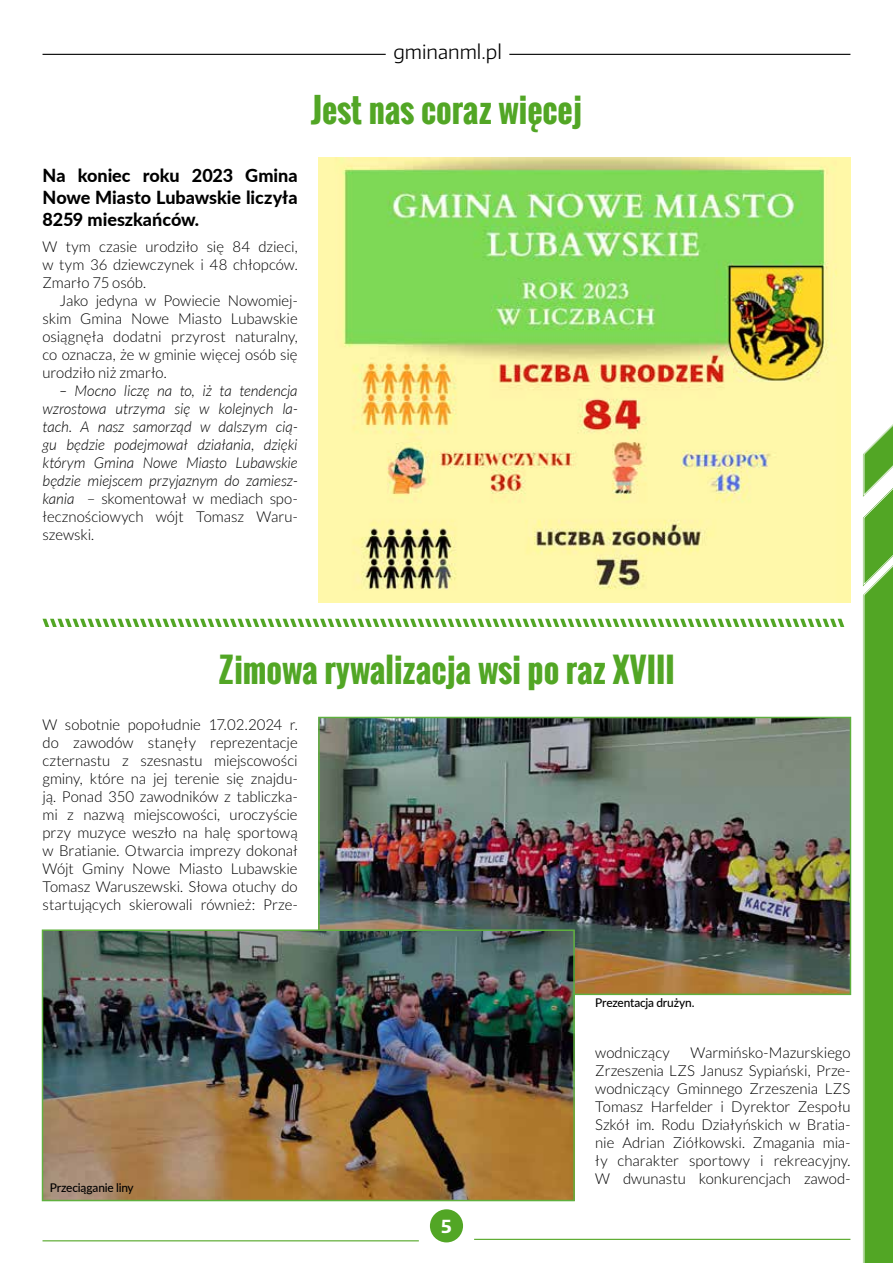
<style>
.page{position:relative;width:893px;height:1263px;background:#fff}
.page>*{position:absolute;margin:0;border:0;box-sizing:border-box;transform-origin:0 0}
.t1{font:700 33px "Oswald";color:#52a625}
.t2{font:300 19.5px "Encode Sans";color:#000}
.t3{font:800 18px/21.6px "Lato";letter-spacing:-.005em;color:#000;text-align:justify}
.t4{font:700 18px "Encode Sans";color:#fff}
.t5{font:300 15px/18px "Lato";letter-spacing:-.005em;color:#000;text-align:justify}
.t6{font:italic 300 15px/18px "Lato";letter-spacing:-.005em;color:#000;text-align:justify}
.t7{font:500 12px "Lato";letter-spacing:-.015em;color:#000}
.s1{font-style:normal}
</style>
<div class="page">
<hr style="left:43px;top:54px;width:343px;height:1px;background:#000">
<hr style="left:509px;top:54px;width:341px;height:1px;background:#000">
<svg style="left:863px;top:424px;width:30px;height:839px;background:#6eb449"></svg>
<svg style="left:43px;top:619px;width:801px;height:8px"></svg>
<img style="left:319px;top:157px;width:531px;height:446px">
<img style="left:321px;top:720px;width:527px;height:272px">
<div style="left:318px;top:717px;width:533px;height:278px;border:2px solid #5fb03e"></div>
<img style="left:45px;top:932px;width:527px;height:266px">
<div style="left:42px;top:929px;width:533px;height:272px;border:2px solid #5fb03e"></div>
<div style="left:430px;top:1209px;width:33px;height:33px;background:#52a625;border-radius:50%"></div>
<hr style="left:43px;top:1240px;width:376px;height:1px;background:#52a625">
<hr style="left:474px;top:1239px;width:376px;height:1px;background:#52a625">
<h2 class="t2" style="left:393px;top:39px;width:110px">gminanml.pl</h2>
<h1 class="t1" style="left:311px;top:86px;width:272px">Jest nas coraz więcej</h1>
<p class="t3" style="left:43px;top:164px;width:257px">Na koniec roku 2023 Gmina Nowe Miasto Lubawskie liczyła 8259 mieszkańców.</p>
<p class="t5" style="left:43px;top:238px;width:257px">W tym czasie urodziło się 84 dzieci, w tym 36 dziewczynek i 48 chłopców.<br>Zmarło 75 osób.</p>
<p class="t5" style="left:43px;top:292px;width:257px;text-indent:17px">Jako jedyna w Powiecie Nowomiej&shy;skim Gmina Nowe Miasto Lubawskie osiągnęła dodatni przyrost naturalny, co oznacza, że w gminie więcej osób się urodziło niż zmarło.</p>
<p class="t6" style="left:43px;top:382px;width:257px;text-indent:17px">– Mocno liczę na to, iż ta tendencja wzrostowa utrzyma się w kolejnych la&shy;tach. A nasz samorząd w dalszym cią&shy;gu będzie podejmował działania, dzięki którym Gmina Nowe Miasto Lubawskie będzie miejscem przyjaznym do zamiesz&shy;kania <span class="s1">– skomentował w mediach spo&shy;łecznościowych wójt Tomasz Waru&shy;szewski.</span></p>
<h1 class="t1" style="left:218px;top:645px;width:458px">Zimowa rywalizacja wsi po raz XVIII</h1>
<p class="t5" style="left:43px;top:715px;width:257px">W sobotnie popołudnie 17.02.2024 r. do zawodów stanęły reprezentacje czternastu z szesnastu miejscowości gminy, które na jej terenie się znajdu&shy;ją. Ponad 350 zawodników z tabliczka&shy;mi z nazwą miejscowości, uroczyście przy muzyce weszło na halę sportową w Bratianie. Otwarcia imprezy dokonał Wójt Gminy Nowe Miasto Lubawskie Tomasz Waruszewski. Słowa otuchy do startujących skierowali również: Prze-</p>
<p class="t7" style="left:50px;top:1179px;width:85px">Przeciąganie liny</p>
<p class="t4" style="left:441px;top:1214px;width:12px">5</p>
<p class="t7" style="left:595px;top:994px;width:101px">Prezentacja drużyn.</p>
<p class="t5" style="left:595px;top:1044px;width:257px;text-indent:95px">Warmińsko-Mazurskiego Zrzeszenia LZS Janusz Sypiański, Prze&shy;wodniczący Gminnego Zrzeszenia LZS Tomasz Harfelder i Dyrektor Zespołu Szkół im. Rodu Działyńskich w Bratia&shy;nie Adrian Ziółkowski. Zmagania mia&shy;ły charakter sportowy i rekreacyjny.<br>W dwunastu konkurencjach zawod-</p>
<p class="t5" style="left:595px;top:1044px;width:76px">wodniczący</p>
</div>
